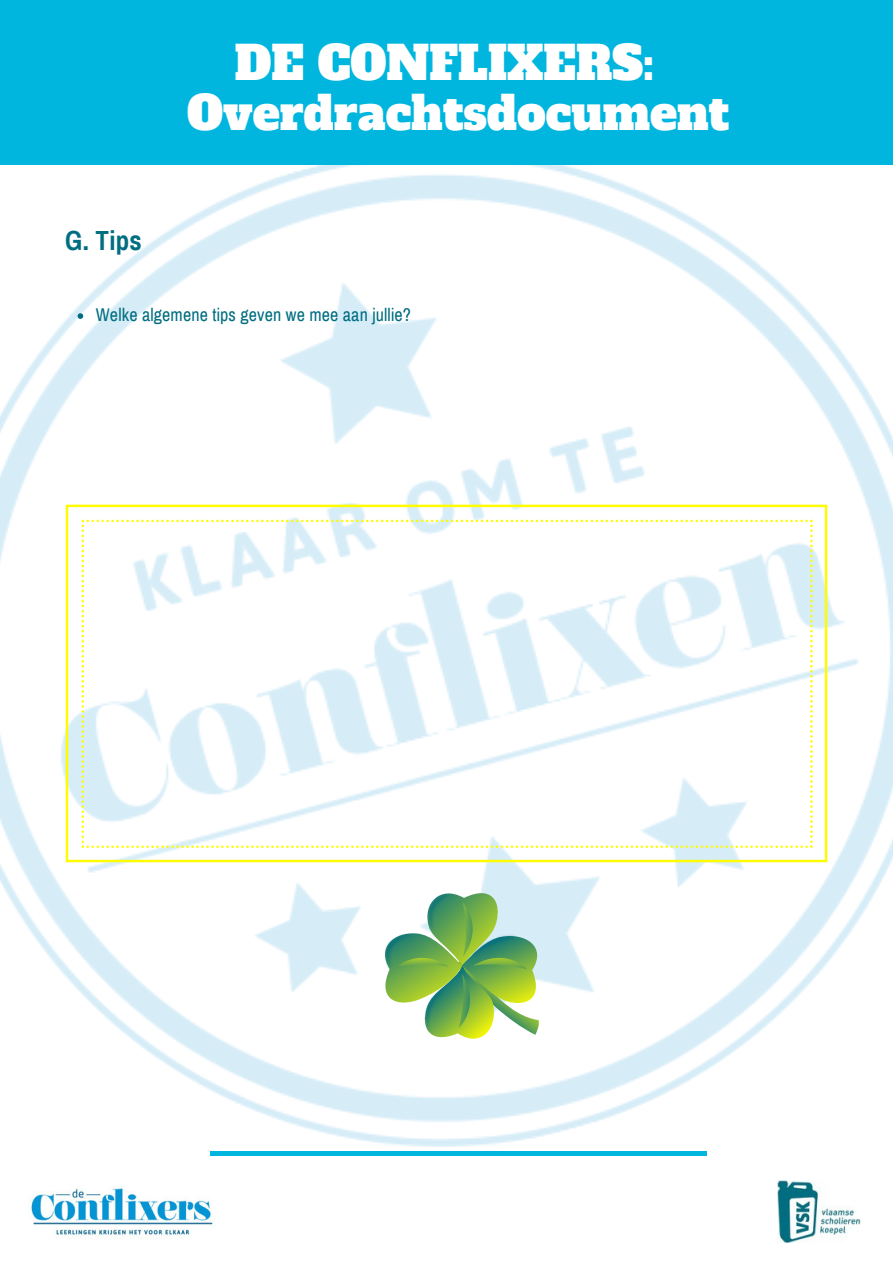
<style>
.page{position:relative;width:893px;height:1264px;background:#fff}
.page>*{position:absolute;margin:0;border:0;box-sizing:border-box;transform-origin:0 0}
.t1{font:45.45px/49.5px "Alfa Slab One";color:#fff}
.t2{font:700 27px "Archivo Narrow";color:#006e81}
.t3{font:18px "Archivo Narrow";letter-spacing:.01em;color:#006e81}
</style>
<div class="page">
<img style="left:0;top:164px;width:892px;height:992px">
<div style="left:164px;top:200px;width:16px;height:16px;background:#fff;border-radius:50%"></div>
<div style="left:0;top:0;width:892px;height:164px;background:#00b6de"></div>
<div style="left:210px;top:1150px;width:496px;height:5px;background:#00b6de"></div>
<img style="left:777px;top:1180px;width:83px;height:62px">
<img style="left:31px;top:1188px;width:182px;height:48px">
<svg style="left:66px;top:504px;width:761px;height:358px"></svg>
<svg style="left:81px;top:519px;width:731px;height:329px"></svg>
<svg style="left:374px;top:881px;width:173px;height:167px"></svg>
<img style="left:426px;top:891px;width:27px;height:42px">
<img style="left:383px;top:931px;width:32px;height:40px">
<img style="left:423px;top:986px;width:24px;height:49px">
<img style="left:470px;top:933px;width:48px;height:25px">
<svg style="left:78px;top:313px;width:5px;height:6px"></svg>
<h2 class="t2" style="left:65px;top:226px;width:78px">G. Tips</h2>
<h1 class="t1" style="left:187px;top:39px;width:544px;text-indent:48px">DE CONFLIXERS:<br>Overdrachtsdocument</h1>
<p class="t3" style="left:96px;top:305px;width:317px">Welke algemene tips geven we mee aan jullie?</p>
</div>
